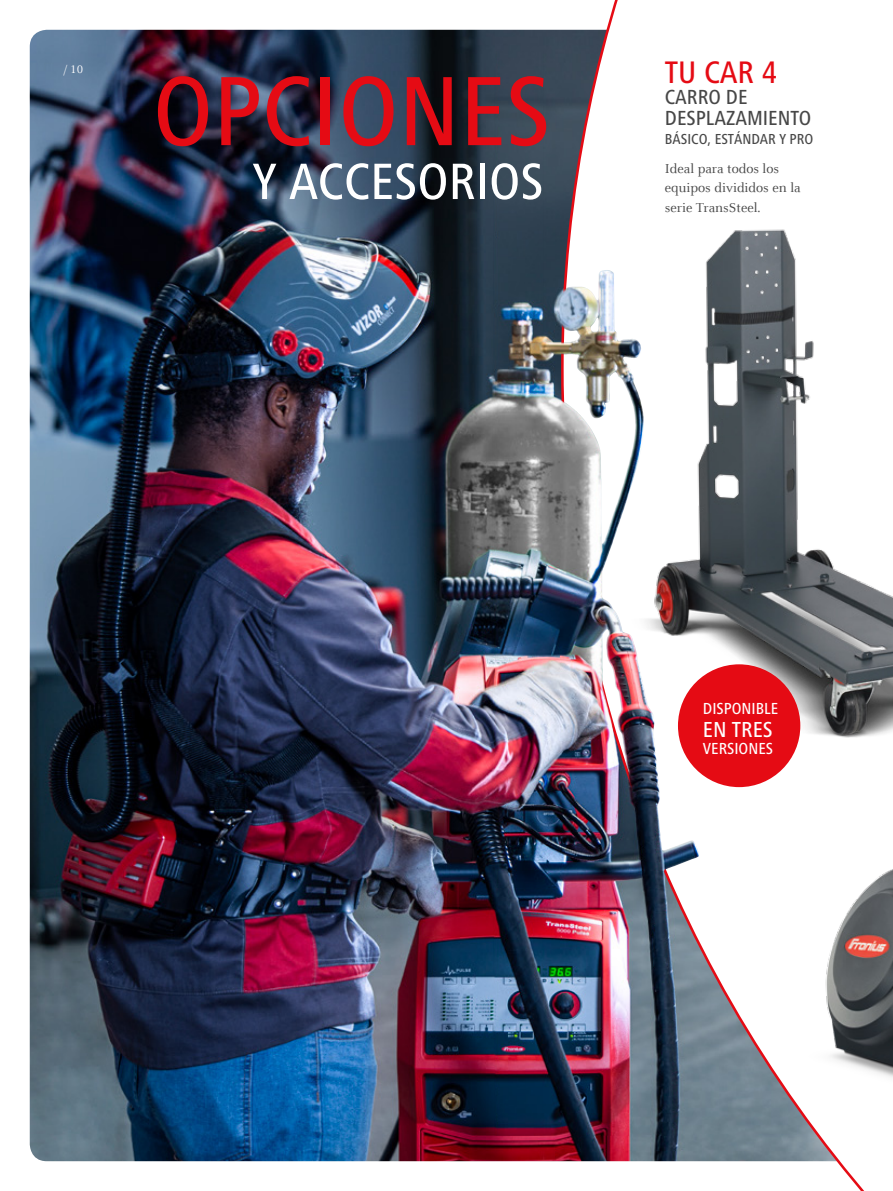
<style>
.page{position:relative;width:893px;height:1191px;background:#fff}
.page>*{position:absolute;margin:0;border:0;box-sizing:border-box;transform-origin:0 0}
.t1{font:500 condensed 101.85px "Frutiger Next LTW1 G";color:#e50b14}
.t2{font:500 condensed 52.95px "Frutiger Next LTW1 G";color:#fff}
.t3{font:500 condensed 32.25px "Frutiger Next LTW1 G";color:#e50b14}
.t4{font:500 condensed 22.5px "Frutiger Next LTW1 G";color:#fff}
.t5{font:500 condensed 21.15px/21px "Frutiger Next LTW1 G";color:#474747}
.t6{font:500 condensed 16.65px "Frutiger Next LTW1 G";color:#fff}
.t7{font:500 condensed 15px "Frutiger Next LTW1 G";color:#474747}
.t8{font:14.25px/19.5px "Celeste Offc Pro";color:#474747}
.t9{font:12px "Celeste Offc Pro";color:#fff}
</style>
<div class="page">
<img style="left:30px;top:30px;width:531px;height:1131px">
<svg style="left:561px;top:0;width:303px;height:1191px"></svg>
<img style="left:658px;top:185px;width:235px;height:598px">
<img style="left:492px;top:51px;width:166px;height:1084px">
<img style="left:743px;top:804px;width:150px;height:319px">
<div style="left:678px;top:664px;width:122px;height:123px;background:#e50b14;border-radius:50%"></div>
<p class="t9" style="left:64px;top:61px;width:21px">/ 10</p>
<h1 class="t1" style="left:153px;top:53px;width:238px">OPCIONES</h1>
<h2 class="t2" style="left:253px;top:151px;width:91px">Y ACCESO</h2>
<h2 class="t2" style="left:448px;top:151px;width:67px">RIOS</h2>
<h3 class="t3" style="left:665px;top:54px;width:114px">TU CAR 4</h3>
<h3 class="t5" style="left:665px;top:86px;width:81px">CARRO DE<br>DESPL</h3>
<h3 class="t5" style="left:714px;top:107px;width:65px">AZAMIENTO</h3>
<p class="t7" style="left:665px;top:131px;width:148px">BÁSICO, ESTÁN DAR Y PRO</p>
<p class="t8" style="left:665px;top:158px;width:137px">Ideal para todos los equipos divididos en la serie TransSteel.</p>
<p class="t6" style="left:703px;top:699px;width:23px">DISPON</p>
<p class="t6" style="left:752px;top:699px;width:20px">IBLE</p>
<h3 class="t4" style="left:703px;top:716px;width:60px">EN TRES</h3>
<p class="t6" style="left:703px;top:739px;width:46px">VERSIONES</p>
</div>
